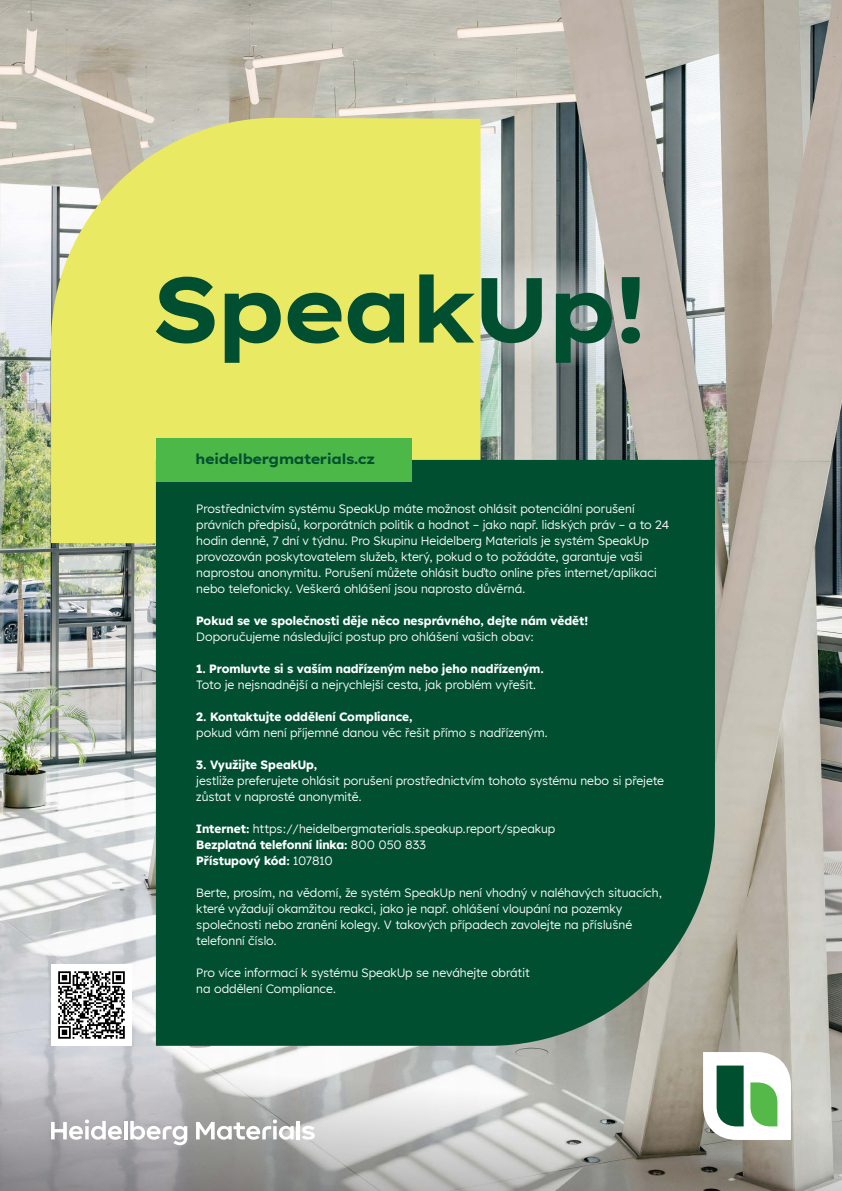
<style>
.page{position:relative;width:842px;height:1191px;background:#fff}
.page>*{position:absolute;margin:0;border:0;box-sizing:border-box;transform-origin:0 0}
.HM_Headline{font:700 92px "Lexend Exa HM";color:#004f31}
.t1{font:700 14px "Lexend Exa HM";color:#004f31}
.HM_Copy_16{font:12px/16px "Lexend HM";color:#fff}
.HM_Copy_16-2{font:700 12px "Lexend HM";color:#fff}
.s1{font-weight:700}
.s2{font-weight:400}
</style>
<div class="page">
<img style="left:0;top:0;width:842px;height:1045px">
<svg style="left:428px;top:256px;width:228px;height:113px"></svg>
<svg style="left:540px;top:276px;width:84px;height:93px"></svg>
<svg style="left:51px;top:118px;width:429px;height:426px;fill:#eae964"></svg>
<div style="left:156px;top:460px;width:559px;height:585px;background:#004f31"></div>
<svg style="left:0;top:1045px;width:842px;height:146px"></svg>
<div style="left:156px;top:438px;width:255px;height:43px;background:#4cb848"></div>
<svg style="left:703px;top:1052px;width:88px;height:88px"></svg>
<svg style="left:51px;top:1119px;width:71px;height:20px"></svg>
<hr style="left:124px;top:1121px;width:3px;height:18px;background:#fff">
<svg style="left:130px;top:1121px;width:57px;height:24px"></svg>
<svg style="left:196px;top:1119px;width:98px;height:20px"></svg>
<hr style="left:297px;top:1121px;width:3px;height:18px;background:#fff">
<svg style="left:302px;top:1125px;width:13px;height:14px"></svg>
<img style="left:51px;top:964px;width:81px;height:81px">
<p class="HM_Headline" style="left:154px;top:237px;width:494px">SpeakUp!</p>
<p class="t1" style="left:196px;top:447px;width:181px">heidelbergmaterials.cz</p>
<p class="HM_Copy_16" style="left:196px;top:500px;width:474px">Prostřednictvím systému SpeakUp máte možnost ohlásit potenciální porušení právních předpisů, korporátních politik a hodnot – jako např. lidských práv – a to 24 hodin denně, 7 dní v týdnu. Pro Skupinu Heidelberg Materials je systém SpeakUp provozován poskytovatelem služeb, který, pokud o to požádáte, garantuje vaši naprostou anonymitu. Porušení můžete ohlásit buďto online přes internet/aplikaci nebo telefonicky. Veškerá ohlášení jsou naprosto důvěrná.</p>
<p class="HM_Copy_16-2" style="left:196px;top:611px;width:394px">Pokud se ve společnosti děje něco nesprávného, dejte nám vědět!</p>
<p class="HM_Copy_16" style="left:196px;top:628px;width:339px">Doporučujeme následující postup pro ohlášení vašich obav:</p>
<p class="HM_Copy_16-2" style="left:196px;top:659px;width:349px">1. Promluvte si s vaším nadřízeným nebo jeho nadřízeným.</p>
<p class="HM_Copy_16" style="left:196px;top:676px;width:341px">Toto je nejsnadnější a nejrychlejší cesta, jak problém vyřešit.</p>
<p class="HM_Copy_16-2" style="left:196px;top:707px;width:218px">2. Kontaktujte oddělení Compliance,</p>
<p class="HM_Copy_16" style="left:196px;top:724px;width:353px">pokud vám není příjemné danou věc řešit přímo s nadřízeným.</p>
<p class="HM_Copy_16-2" style="left:196px;top:755px;width:122px">3. Využijte SpeakUp,</p>
<p class="HM_Copy_16" style="left:196px;top:772px;width:469px">jestliže preferujete ohlásit porušení prostřednictvím tohoto systému nebo si přejete zůstat v naprosté anonymitě.</p>
<p class="HM_Copy_16" style="left:196px;top:820px;width:361px"><span class="s1">Internet:</span> https://heidelbergmaterials.speakup.report/speakup</p>
<p class="HM_Copy_16-2" style="left:196px;top:835px;width:231px">Bezplatná telefonní linka: <span class="s2">800 050 833</span></p>
<p class="HM_Copy_16-2" style="left:196px;top:851px;width:138px">Přístupový kód: <span class="s2">107810</span></p>
<p class="HM_Copy_16" style="left:196px;top:884px;width:467px">Berte, prosím, na vědomí, že systém SpeakUp není vhodný v naléhavých situacích, které vyžadují okamžitou reakci, jako je např. ohlášení vloupání na pozemky společnosti nebo zranění kolegy. V takových případech zavolejte na příslušné</p>
<p class="HM_Copy_16" style="left:196px;top:932px;width:82px">telefonní číslo.</p>
<p class="HM_Copy_16" style="left:196px;top:964px;width:335px">Pro více informací k systému SpeakUp se neváhejte obrátit</p>
<p class="HM_Copy_16" style="left:196px;top:980px;width:141px">na oddělení Compliance.</p>
</div>
